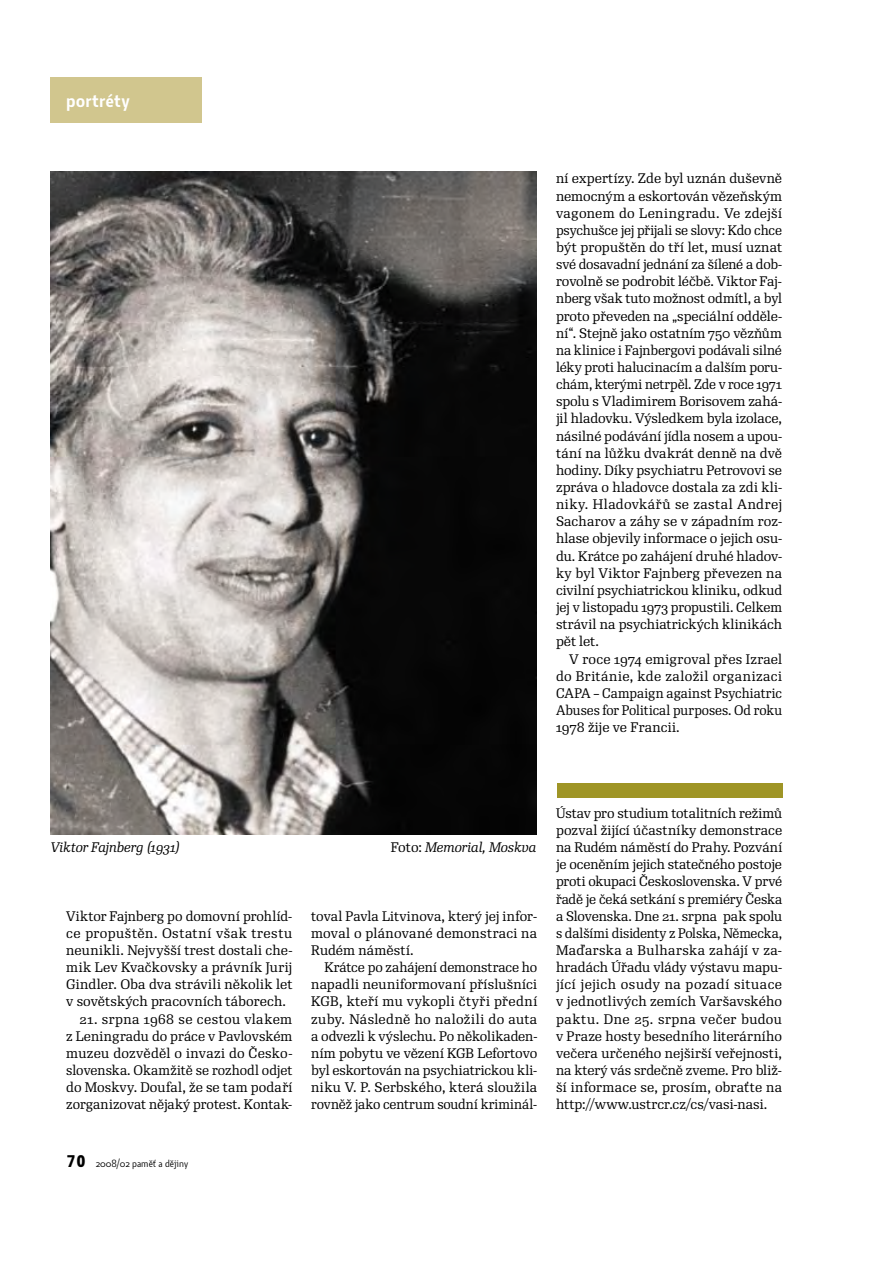
<style>
.page{position:relative;width:893px;height:1263px;background:#fff}
.page>*{position:absolute;margin:0;border:0;box-sizing:border-box;transform-origin:0 0}
.t1{font:600 18.75px "Botanika Std";color:#fff}
.t2{font:13.35px/17.1px "Re Public Std";letter-spacing:.005em;color:#000;text-align:justify}
.t3{font:italic 13.35px "Re Public Std";letter-spacing:-.005em;color:#000}
.t4{font:10.2px "Botanika Std";color:#000}
.s1{font-style:normal}
.s2{font-family:"Botanika Mono";font-weight:700;font-size:16.35px}
</style>
<div class="page">
<div style="left:50px;top:77px;width:152px;height:46px;background:#d1c68e"></div>
<img style="left:50px;top:172px;width:487px;height:663px">
<div style="left:557px;top:784px;width:225px;height:14px;background:#9f9526"></div>
<h1 class="t1" style="left:66px;top:93px;width:65px">portréty</h1>
<p class="t2" style="left:556px;top:171px;width:228px">ní expertízy. Zde byl uznán duševně nemocným a eskortován vězeňským vagonem do Leningradu. Ve zdejší psychušce jej přijali se slovy: Kdo chce být propuštěn do tří let, musí uznat své dosavadní jednání za šílené a dob&shy;rovolně se podrobit léčbě. Viktor Faj&shy;nberg však tuto možnost odmítl, a byl proto převeden na „speciální odděle&shy;ní“. Stejně jako ostatním 750 vězňům na klinice i Fajnbergovi podávali silné léky proti halucinacím a dalším poru&shy;chám, kterými netrpěl. Zde v roce 1971 spolu s Vladimirem Borisovem zahá&shy;jil hladovku. Výsledkem byla izolace, násilné podávání jídla nosem a upou&shy;tání na lůžku dvakrát denně na dvě hodiny. Díky psychiatru Petrovovi se zpráva o hladovce dostala za zdi kli&shy;niky. Hladovkářů se zastal Andrej Sacharov a záhy se v západním roz&shy;hlase objevily informace o jejich osu&shy;du. Krátce po za hájení druhé hladov&shy;ky byl Viktor Fajnberg převezen na civilní psychiatrickou kliniku, odkud jej v listopadu 1973 propustili. Celkem strávil na psychiatrických klinikách pět let.</p>
<p class="t2" style="left:556px;top:651px;width:228px;text-indent:13px">V roce 1974 emigroval přes Izrael do Británie, kde založil organizaci CAPA – Campaign against Psychiatric Abuses for Political purposes. Od roku 1978 žije ve Francii.</p>
<p class="t3" style="left:50px;top:841px;width:131px">Viktor Fajnberg (1931)</p>
<p class="t3" style="left:391px;top:841px;width:147px"><span class="s1">Foto:</span> Memorial, Moskva</p>
<p class="t2" style="left:66px;top:908px;width:228px">Viktor Fajnberg po domovní prohlíd&shy;ce propuštěn. Ostatní však trestu neunikli. Nejvyšší trest dostali che&shy;mik Lev Kvačkovsky a právník Jurij Gindler. Oba dva strávili několik let v sovětských pracovních táborech.</p>
<p class="t2" style="left:66px;top:1011px;width:228px;text-indent:13px">21. srpna 1968 se cestou vlakem z Leningradu do práce v Pavlovském muzeu dozvěděl o invazi do Česko&shy;slovenska. Okamžitě se rozhodl odjet do Moskvy. Doufal, že se tam podaří zorganizovat nějaký protest. Kontak-</p>
<p class="t4" style="left:66px;top:1157px;width:123px"><span class="s2">70</span> 2008/02 paměť a dějiny</p>
<p class="t2" style="left:311px;top:908px;width:228px">toval Pavla Litvinova, který jej infor&shy;moval o plánované demonstraci na Rudém náměstí.</p>
<p class="t2" style="left:311px;top:960px;width:228px;text-indent:13px">Krátce po zahájení demonstrace ho napadli neuniformovaní příslušníci KGB, kteří mu vykopli čtyři přední zuby. Následně ho naložili do auta a odvezli k výslechu. Po několikaden&shy;ním pobytu ve vězení KGB Lefortovo byl eskortován na psychiatrickou kli&shy;niku V. P. Serbského, která sloužila rovněž jako centrum soudní kriminál-</p>
<p class="t2" style="left:556px;top:805px;width:228px">Ústav pro studium totalitních režimů pozval žijící účastníky demonstrace na Rudém náměstí do Prahy. Pozvání je oceněním jejich statečného postoje proti okupaci Československa. V prvé řadě je čeká setkání s premiéry Česka a Slovenska. Dne 21. srpna pak spolu s dalšími disidenty z Polska, Německa, Maďarska a Bulharska zahájí v za&shy;hradách Úřadu vlády výstavu mapu&shy;jící jejich osudy na pozadí situace v jednotlivých zemích Varšavského paktu. Dne 25. srpna večer budou v Praze hosty besedního literárního večera určeného nejširší veřejnosti, na který vás srdečně zveme. Pro bliž&shy;ší informace se, prosím, obraťte na http://www.ustrcr.cz/cs/vasi-nasi.</p>
</div>
